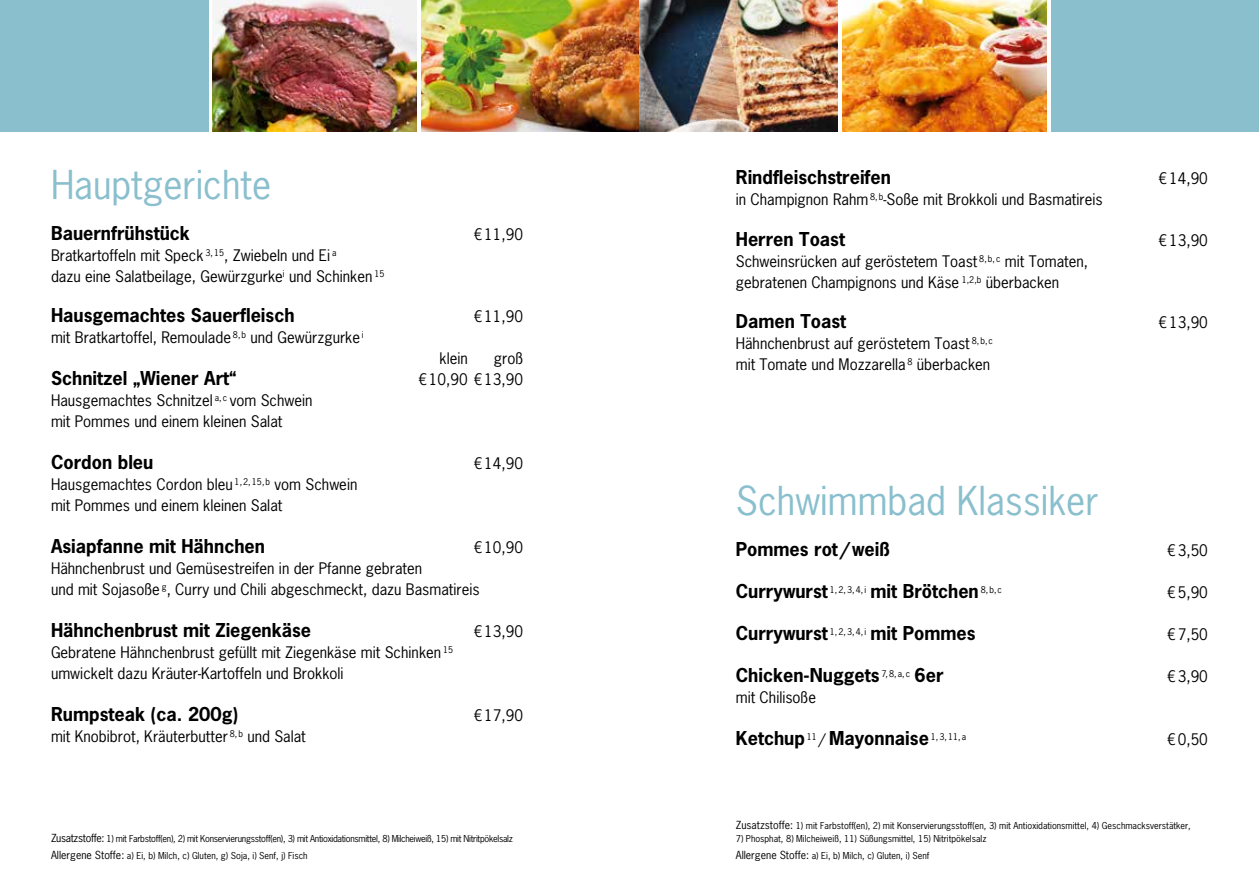
<style>
.page{position:relative;width:1259px;height:893px;background:#fff}
.page>*{position:absolute;margin:0;border:0;box-sizing:border-box;transform-origin:0 0}
.t1{font:37.5px "News Gothic Std";color:#8abfce}
.t2{font:700 18px "News Gothic Std";color:#000}
.t3{font:15px/21px "News Gothic Std";color:#000}
.t4{font:9px/16.5px "News Gothic Std";color:#000}
.t5{font:9px/16.5px "News Gothic Std";letter-spacing:-.03em;color:#000}
.s1{font-size:10.5px}
.s2{font-weight:400;font-size:15px}
</style>
<div class="page">
<img style="left:638px;top:0;width:200px;height:132px">
<img style="left:842px;top:0;width:204px;height:132px">
<div style="left:1050px;top:0;width:209px;height:132px;background:#8abfce"></div>
<div style="left:0;top:0;width:208px;height:132px;background:#8abfce"></div>
<img style="left:421px;top:0;width:217px;height:132px">
<img style="left:213px;top:0;width:204px;height:132px">
<h1 class="t1" style="left:51px;top:161px;width:222px">Hauptgerichte</h1>
<p class="t2" style="left:51px;top:221px;width:140px">Bauernfrühstück</p>
<p class="t3" style="left:474px;top:223px;width:51px">€11,90</p>
<p class="t3" style="left:51px;top:244px;width:335px">Bratkartoffeln mit Speck <sup>3,15</sup>, Zwiebeln und Ei <sup>a<br></sup>dazu eine Salatbeilage, Gewürzgurke<sup>i</sup> und Schinken <sup>15</sup></p>
<p class="t2" style="left:51px;top:304px;width:245px">Hausgemachtes Sauerfleisch</p>
<p class="t3" style="left:474px;top:306px;width:51px">€11,90</p>
<p class="t3" style="left:51px;top:327px;width:314px">mit Bratkartoffel, Remoulade <sup>8,b</sup> und Gewürzgurke <sup>i</sup></p>
<p class="t3" style="left:439px;top:348px;width:30px">klein</p>
<p class="t3" style="left:494px;top:348px;width:31px">groß</p>
<p class="t2" style="left:51px;top:367px;width:187px">Schnitzel „Wiener Art“</p>
<p class="t3" style="left:418px;top:369px;width:106px">€10,90 €13,90</p>
<p class="t3" style="left:51px;top:390px;width:263px">Hausgemachtes Schnitzel <sup>a,c</sup> vom Schwein mit Pommes und einem kleinen Salat</p>
<p class="t2" style="left:51px;top:451px;width:104px">Cordon bleu</p>
<p class="t3" style="left:474px;top:453px;width:51px">€14,90</p>
<p class="t3" style="left:51px;top:474px;width:308px">Hausgemachtes Cordon bleu <sup>1,2,15,b</sup> vom Schwein mit Pommes und einem kleinen Salat</p>
<p class="t2" style="left:51px;top:535px;width:215px">Asiapfanne mit Hähnchen</p>
<p class="t3" style="left:474px;top:537px;width:51px">€10,90</p>
<p class="t3" style="left:51px;top:558px;width:430px">Hähnchenbrust und Gemüsestreifen in der Pfanne gebraten<br>und mit Sojasoße <sup>g</sup>, Curry und Chili abgeschmeckt, dazu Basmatireis</p>
<p class="t2" style="left:51px;top:619px;width:262px">Hähnchenbrust mit Ziegenkäse</p>
<p class="t3" style="left:474px;top:621px;width:51px">€13,90</p>
<p class="t3" style="left:51px;top:642px;width:403px">Gebratene Hähnchenbrust gefüllt mit Ziegenkäse mit Schinken <sup>15 </sup>umwickelt dazu Kräuter-Kartoffeln und Brokkoli</p>
<p class="t2" style="left:51px;top:703px;width:189px">Rumpsteak (ca. 200g)</p>
<p class="t3" style="left:474px;top:705px;width:51px">€17,90</p>
<p class="t3" style="left:51px;top:726px;width:256px">mit Knobibrot, Kräuterbutter <sup>8,b</sup> und Salat</p>
<p class="t5" style="left:51px;top:831px;width:463px"><span class="s1">Zusatzstoffe:</span> 1) mit Farbstoff(en), 2) mit Konservierungsstoff(en), 3) mit Antioxidationsmittel, 8) Milcheiweiß, 15) mit Nitritpökelsalz<br><span class="s1">Allergene Stoffe:</span> a) Ei, b) Milch, c) Gluten, g) Soja, i) Senf, j) Fisch</p>
<p class="t2" style="left:736px;top:165px;width:157px">Rindfleischstreifen</p>
<p class="t3" style="left:1158px;top:168px;width:51px">€14,90</p>
<p class="t3" style="left:736px;top:189px;width:368px">in Champignon Rahm <sup>8,b</sup>-Soße mit Brokkoli und Basmatireis</p>
<p class="t2" style="left:736px;top:227px;width:111px">Herren Toast</p>
<p class="t3" style="left:1158px;top:229px;width:51px">€13,90</p>
<p class="t3" style="left:736px;top:250px;width:354px">Schweinsrücken auf geröstetem Toast <sup>8,b,c</sup> mit Tomaten, gebratenen Champignons und Käse <sup>1,2,b</sup> überbacken</p>
<p class="t2" style="left:736px;top:309px;width:112px">Damen Toast</p>
<p class="t3" style="left:1158px;top:312px;width:51px">€13,90</p>
<p class="t3" style="left:736px;top:333px;width:259px">Hähnchenbrust auf geröstetem Toast <sup>8,b,c </sup>mit Tomate und Mozzarella <sup>8</sup> überbacken</p>
<h1 class="t1" style="left:736px;top:477px;width:364px">Schwimmbad Klassiker</h1>
<p class="t2" style="left:736px;top:537px;width:156px">Pommes rot/weiß</p>
<p class="t3" style="left:1167px;top:539px;width:42px">€3,50</p>
<p class="t2" style="left:736px;top:579px;width:268px">Currywurst <sup>1,2,3,4,i</sup> mit Brötchen <sup>8,b,c</sup></p>
<p class="t3" style="left:1167px;top:581px;width:42px">€5,90</p>
<p class="t2" style="left:736px;top:621px;width:241px">Currywurst <sup>1,2,3,4,i</sup> mit Pommes</p>
<p class="t3" style="left:1167px;top:623px;width:42px">€7,50</p>
<p class="t2" style="left:736px;top:663px;width:209px">Chicken-Nuggets <sup>7,8,a,c</sup> 6er</p>
<p class="t3" style="left:1167px;top:665px;width:42px">€3,90</p>
<p class="t3" style="left:736px;top:686px;width:82px">mit Chilisoße</p>
<p class="t2" style="left:736px;top:726px;width:232px">Ketchup <sup>11</sup> <span class="s2">/</span> Mayonnaise <sup>1,3,11,a</sup></p>
<p class="t3" style="left:1167px;top:728px;width:42px">€0,50</p>
<p class="t4" style="left:736px;top:817px;width:456px"><span class="s1">Zusatzstoffe:</span> 1) mit Farbstoff(en), 2) mit Konservierungsstoff(en, 3) mit Antioxidationsmittel, 4) Geschmacksverstätker,</p>
<p class="t4" style="left:736px;top:831px;width:252px">7) Phosphat, 8) Milcheiweiß, 11) Süßungsmittel, 15) Nitritpökelsalz<br><span class="s1">Allergene Stoffe:</span> a) Ei, b) Milch, c) Gluten, i) Senf</p>
</div>
